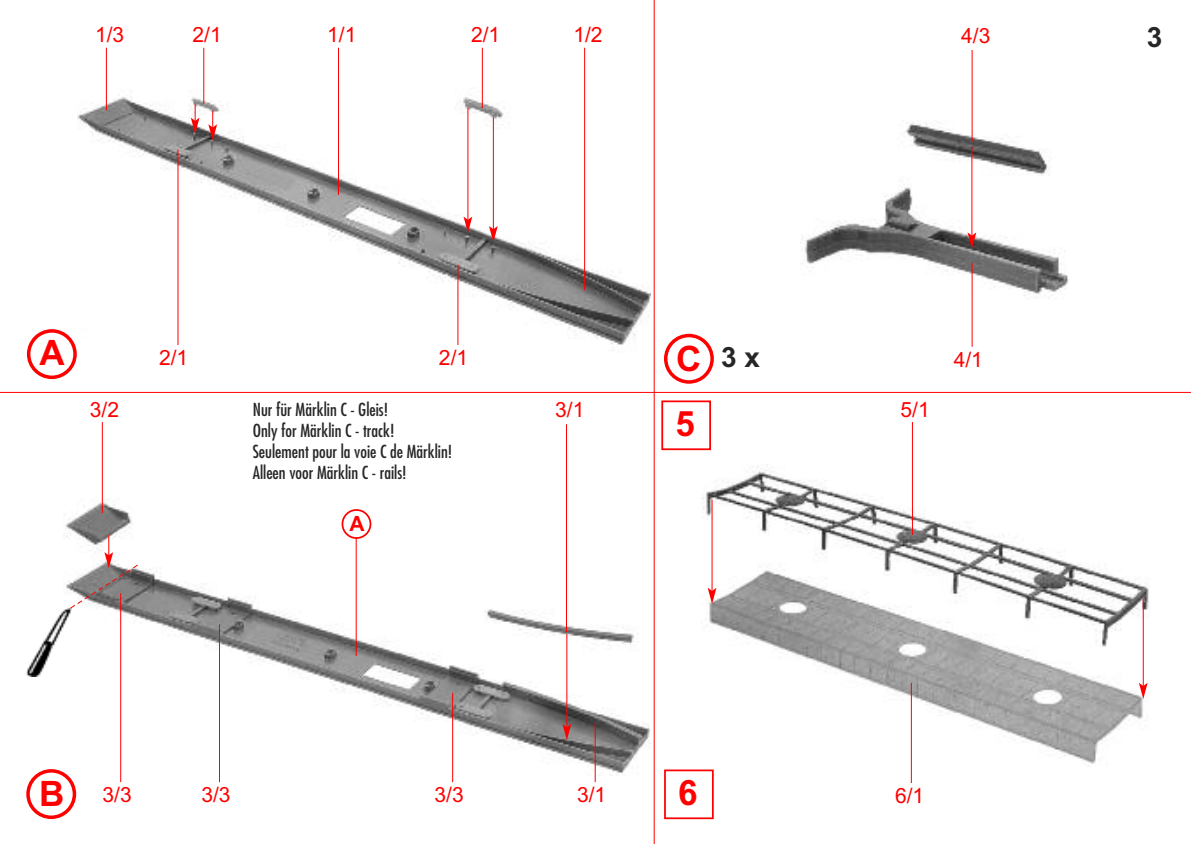
<style>
.page{position:relative;width:1191px;height:844px;background:#fff}
.page>*{position:absolute;margin:0;border:0;box-sizing:border-box;transform-origin:0 0}
.t1{font:700 35px "Arial";color:#f00}
.t2{font:700 28px "Arial";color:#272627}
.t3{font:21px "Arial";color:#f00}
.t4{font:700 21px "Arial";color:#f00}
.t5{font:condensed 17.5px/21px "Futura Std";color:#272627}
</style>
<div class="page">
<hr style="left:654px;top:0;width:1px;height:843px;background:#f00">
<hr style="left:0;top:392px;width:1191px;height:1px;background:#f00">
<img style="left:77px;top:87px;width:573px;height:258px">
<img style="left:65px;top:497px;width:585px;height:278px">
<svg style="left:27px;top:329px;width:50px;height:50px"></svg>
<svg style="left:26px;top:768px;width:50px;height:50px"></svg>
<svg style="left:664px;top:334px;width:50px;height:49px"></svg>
<div style="left:27px;top:608px;width:47px;height:74px;background:#fff"></div>
<img style="left:27px;top:608px;width:45px;height:68px">
<hr style="left:203px;top:48px;width:1px;height:56px;background:#f00">
<hr style="left:177px;top:150px;width:1px;height:195px;background:#f00">
<hr style="left:457px;top:264px;width:1px;height:81px;background:#f00">
<hr style="left:356px;top:537px;width:1px;height:119px;background:#f00">
<hr style="left:595px;top:722px;width:1px;height:60px;background:#f00">
<hr style="left:482px;top:48px;width:1px;height:60px;background:#f00">
<hr style="left:120px;top:593px;width:1px;height:189px;background:#f00">
<hr style="left:219px;top:624px;width:1px;height:158px;background:#f00">
<hr style="left:452px;top:692px;width:1px;height:90px;background:#f00">
<hr style="left:566px;top:424px;width:1px;height:207px;background:#f00">
<hr style="left:102px;top:422px;width:1px;height:91px;background:#f00">
<hr style="left:338px;top:48px;width:1px;height:147px;background:#f00">
<hr style="left:106px;top:48px;width:1px;height:62px;background:#f00">
<hr style="left:584px;top:48px;width:1px;height:242px;background:#f00">
<svg style="left:191px;top:104px;width:8px;height:30px"></svg>
<svg style="left:208px;top:111px;width:9px;height:29px"></svg>
<hr style="left:467px;top:108px;width:1px;height:112px;background:#f00">
<svg style="left:463px;top:216px;width:9px;height:17px"></svg>
<hr style="left:493px;top:117px;width:1px;height:112px;background:#f00">
<svg style="left:489px;top:226px;width:9px;height:16px"></svg>
<hr style="left:566px;top:633px;width:1px;height:94px;background:#f00">
<svg style="left:562px;top:723px;width:9px;height:17px"></svg>
<svg style="left:341px;top:509px;width:30px;height:29px"></svg>
<svg style="left:69px;top:534px;width:70px;height:75px"></svg>
<img style="left:800px;top:120px;width:269px;height:179px">
<hr style="left:971px;top:263px;width:1px;height:83px;background:#f00">
<hr style="left:971px;top:50px;width:1px;height:92px;background:#f00">
<hr style="left:971px;top:146px;width:1px;height:89px;background:#f00">
<svg style="left:967px;top:232px;width:9px;height:16px"></svg>
<img style="left:701px;top:464px;width:448px;height:302px">
<div style="left:664px;top:769px;width:49px;height:50px;border:2px solid #f00"></div>
<div style="left:661px;top:400px;width:50px;height:50px;border:2px solid #f00"></div>
<hr style="left:912px;top:422px;width:1px;height:112px;background:#f00">
<hr style="left:911px;top:682px;width:1px;height:100px;background:#f00">
<hr style="left:711px;top:499px;width:1px;height:91px;background:#f00">
<svg style="left:707px;top:587px;width:9px;height:16px"></svg>
<hr style="left:1142px;top:598px;width:1px;height:87px;background:#f00">
<svg style="left:1138px;top:682px;width:9px;height:16px"></svg>
<p class="t3" style="left:95px;top:23px;width:31px">1/3</p>
<p class="t3" style="left:327px;top:23px;width:31px">1/1</p>
<p class="t3" style="left:573px;top:23px;width:31px">1/2</p>
<p class="t3" style="left:192px;top:23px;width:31px">2/1</p>
<p class="t3" style="left:471px;top:23px;width:31px">2/1</p>
<p class="t3" style="left:961px;top:24px;width:31px">4/3</p>
<h1 class="t1" style="left:39px;top:332px;width:27px">A</h1>
<p class="t3" style="left:159px;top:346px;width:31px">2/1</p>
<p class="t3" style="left:439px;top:346px;width:31px">2/1</p>
<p class="t5" style="left:253px;top:400px;width:201px">Nur für Märklin C - Gleis!<br>Only for Märklin C - track!<br>Seulement pour la voie C de Märklin!<br>Alleen voor Märklin C - rails!</p>
<p class="t3" style="left:90px;top:397px;width:31px">3/2</p>
<p class="t3" style="left:555px;top:398px;width:31px">3/1</p>
<p class="t4" style="left:349px;top:511px;width:17px">A</p>
<h1 class="t1" style="left:676px;top:338px;width:27px">C</h1>
<h1 class="t1" style="left:675px;top:403px;width:21px">5</h1>
<h2 class="t2" style="left:721px;top:341px;width:40px">3 x</h2>
<p class="t3" style="left:953px;top:348px;width:31px">4/1</p>
<p class="t3" style="left:900px;top:397px;width:31px">5/1</p>
<h1 class="t1" style="left:39px;top:773px;width:27px">B</h1>
<p class="t3" style="left:103px;top:782px;width:31px">3/3</p>
<p class="t3" style="left:201px;top:782px;width:31px">3/3</p>
<p class="t3" style="left:434px;top:782px;width:31px">3/3</p>
<p class="t3" style="left:577px;top:782px;width:31px">3/1</p>
<h1 class="t1" style="left:678px;top:771px;width:21px">6</h1>
<p class="t3" style="left:895px;top:783px;width:31px">6/1</p>
<h2 class="t2" style="left:1146px;top:21px;width:17px">3</h2>
</div>
